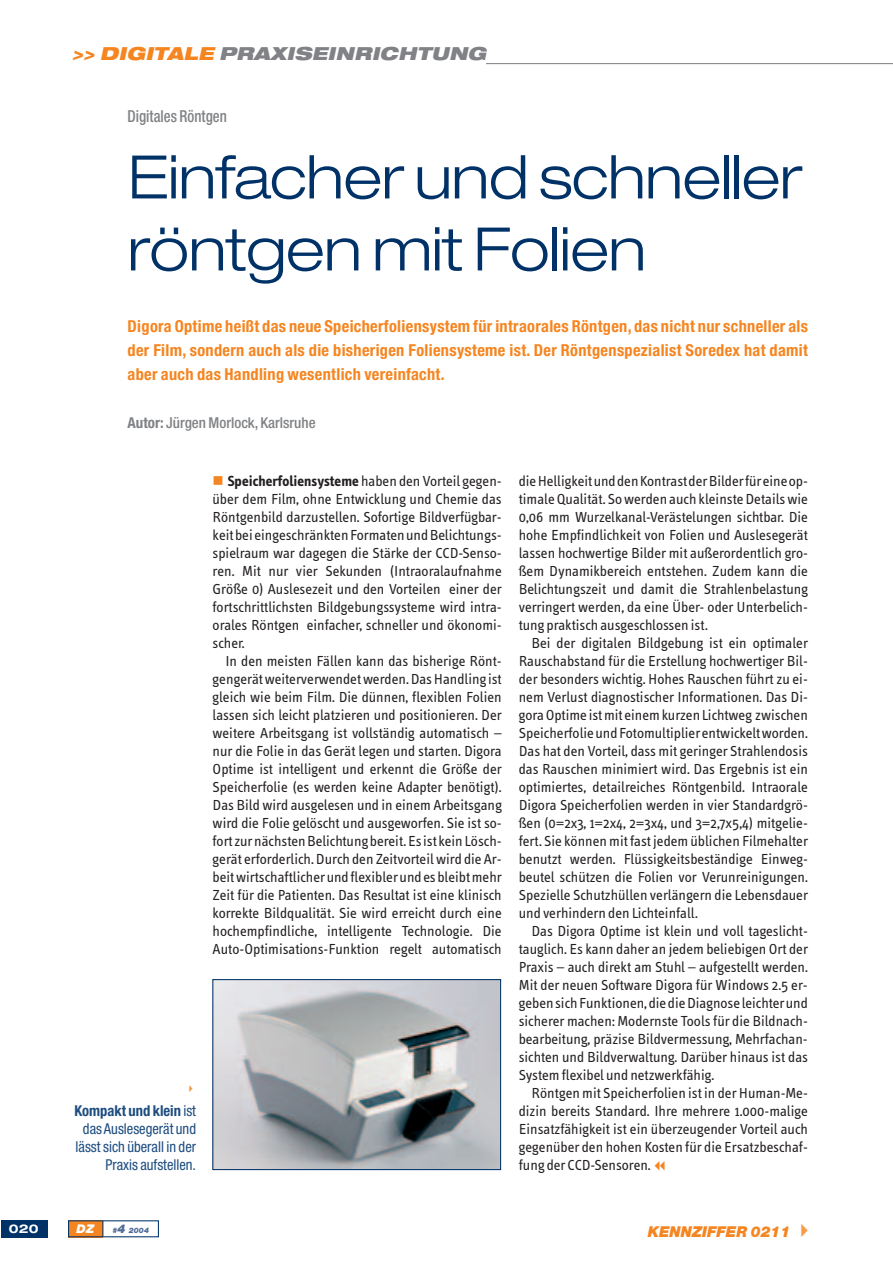
<style>
.page{position:relative;width:893px;height:1263px;background:#fff}
.page>*{position:absolute;margin:0;border:0;box-sizing:border-box;transform-origin:0 0}
.t1{font:300 expanded 60px/72px "Helvetica Neue";letter-spacing:-.01em;color:#003268}
.t2{font:italic 900 expanded 18px "Helvetica Neue";letter-spacing:.015em;color:#808285}
.t3{font:700 condensed 16.5px/24px "Helvetica Neue";letter-spacing:.02em;color:#f58520;text-align:justify}
.t4{font:500 condensed 16.5px "Helvetica Neue";color:#808285;scale:.9 1}
.t5{font:15px/18px "Info Text";color:#231f20;text-align:justify}
.t6{font:condensed 15px/18px "Helvetica Neue";color:#1d4c7f;text-align:right}
.t7{font:500 condensed 15px "Helvetica Neue";color:#808285}
.t8{font:italic 900 15px "Helvetica Neue";color:#f58520}
.t9{font:700 expanded 12px "Helvetica Neue";color:#fff}
.t10{font:italic 900 12px "Helvetica Neue";color:#fff}
.t11{font:italic 900 7.5px "Helvetica Neue";color:#516b98}
.s1{color:#f58520}
.s2{font-weight:700}
.s3{font-size:12px}
</style>
<div class="page">
<hr style="left:486px;top:63px;width:407px;height:1px;background:#808285">
<div style="left:68px;top:1220px;width:35px;height:17px;background:#f58520"></div>
<div style="left:1px;top:1220px;width:47px;height:17px;background:#003268"></div>
<svg style="left:102px;top:1221px;width:1px;height:15px"></svg>
<img style="left:214px;top:981px;width:285px;height:187px">
<div style="left:212px;top:979px;width:289px;height:191px;border:1px solid #003268"></div>
<p class="t2" style="left:72px;top:46px;width:419px"><span class="s1">&gt;&gt; DIGITALE</span> PRAXISEINRICHTUNG</p>
<p class="t4" style="left:128px;top:110px;width:112px">Digitales Röntgen</p>
<h1 class="t1" style="left:128px;top:147px;width:676px">Einfacher und schneller röntgen mit Folien</h1>
<p class="t3" style="left:128px;top:315px;width:682px">Digora Optime heißt das neue Speicherfoliensystem für intraorales Röntgen, das nicht nur schneller als der Film, sondern auch als die bisherigen Foliensysteme ist. Der Röntgenspezialist Soredex hat damit aber auch das Handling wesentlich vereinfacht.</p>
<p class="t7" style="left:128px;top:417px;width:190px"><span class="s2">Autor:</span> Jürgen Morlock, Karlsruhe</p>
<p class="t5" style="left:213px;top:473px;width:291px;text-indent:15px"><span class="s2">Speicherfoliensysteme</span> haben den Vorteil gegen&shy;über dem Film, ohne Entwicklung und Chemie das Röntgenbild darzustellen. Sofortige Bildverfügbar&shy;keit bei eingeschränkten Formaten und Belichtungs&shy;spielraum war dagegen die Stärke der CCD-Senso&shy;ren. Mit nur vier Sekunden (Intraoralaufnahme Größe 0) Auslesezeit und den Vorteilen einer der fortschrittlichsten Bildgebungssysteme wird intra&shy;orales Röntgen einfacher, schneller und ökonomi&shy;scher.</p>
<p class="t5" style="left:213px;top:653px;width:291px;text-indent:13px">In den meisten Fällen kann das bisherige Rönt&shy;gengerät weiterverwendet werden. Das Handling ist gleich wie beim Film. Die dünnen, flexiblen Folien lassen sich leicht platzieren und positionieren. Der weitere Arbeitsgang ist vollständig automatisch – nur die Folie in das Gerät legen und starten. Digora Optime ist intelligent und erkennt die Größe der Speicherfolie (es werden keine Adapter benötigt).<br>Das Bild wird ausgelesen und in einem Arbeitsgang wird die Folie gelöscht und ausgeworfen. Sie ist so&shy;fort zur nächsten Belichtung bereit. Es ist kein Lösch&shy;gerät erforderlich. Durch den Zeitvorteil wird die Ar&shy;beit wirtschaftlicher und flexibler und es bleibt mehr Zeit für die Patienten. Das Resultat ist eine klinisch korrekte Bildqualität. Sie wird erreicht durch eine hochempfindliche, intelligente Technologie. Die Auto-Optimisations-Funktion regelt automatisch</p>
<p class="t6" style="left:74px;top:1103px;width:123px"><span class="s2">Kompakt und klein</span> ist das Auslesegerät und lässt sich überall in der<br>Praxis aufstellen.</p>
<p class="t5" style="left:519px;top:473px;width:291px">die Helligkeit und den Kontrast der Bilder für eine op&shy;timale Qualität. So werden auch kleinste Details wie 0,06 mm Wurzelkanal-Verästelungen sichtbar. Die hohe Empfindlichkeit von Folien und Auslesegerät lassen hochwertige Bilder mit außerordentlich gro&shy;ßem Dynamikbereich entstehen. Zudem kann die Belichtungszeit und damit die Strahlenbelastung verringert werden, da eine Über- oder Unterbelich&shy;tung praktisch ausgeschlossen ist.</p>
<p class="t5" style="left:519px;top:635px;width:291px;text-indent:13px">Bei der digitalen Bildgebung ist ein optimaler Rauschabstand für die Erstellung hochwertiger Bil&shy;der besonders wichtig. Hohes Rauschen führt zu ei&shy;nem Verlust diagnostischer Informationen. Das Di&shy;gora Optime ist mit einem kurzen Lichtweg zwischen Speicherfolie und Fotomultiplier entwickelt worden.<br>Das hat den Vorteil, dass mit geringer Strahlendosis das Rauschen minimiert wird. Das Ergebnis ist ein optimiertes, detailreiches Röntgenbild. Intraorale Digora Speicherfolien werden in vier Standardgrö&shy;ßen (0=2x3, 1=2x4, 2=3x4, und 3=2,7x5,4) mitgelie&shy;fert. Sie können mit fast jedem üblichen Filmehalter benutzt werden. Flüssigkeitsbeständige Einweg&shy;beutel schützen die Folien vor Verunreinigungen.<br>Spezielle Schutzhüllen verlängern die Lebensdauer und verhindern den Lichteinfall.</p>
<p class="t5" style="left:519px;top:923px;width:291px;text-indent:13px">Das Digora Optime ist klein und voll tageslicht&shy;tauglich. Es kann daher an jedem beliebigen Ort der Praxis – auch direkt am Stuhl – aufgestellt werden.<br>Mit der neuen Software Digora für Windows 2.5 er&shy;geben sich Funktionen, die die Diagnose leichter und sicherer machen: Modernste Tools für die Bildnach&shy;bearbeitung, präzise Bildvermessung, Mehrfachan&shy;sichten und Bildverwaltung. Darüber hinaus ist das System flexibel und netzwerkfähig.</p>
<p class="t5" style="left:519px;top:1085px;width:291px;text-indent:13px">Röntgen mit Speicherfolien ist in der Human-Me&shy;dizin bereits Standard. Ihre mehrere 1.000-malige Einsatzfähigkeit ist ein überzeugender Vorteil auch gegenüber den hohen Kosten für die Ersatzbeschaf&shy;fung der CCD-Sensoren.</p>
<p class="t9" style="left:9px;top:1224px;width:31px">020</p>
<p class="t10" style="left:77px;top:1224px;width:19px">DZ</p>
<p class="t11" style="left:112px;top:1227px;width:38px">#<span class="s3">4</span> 2004</p>
<p class="t8" style="left:648px;top:1226px;width:144px">KENNZIFFER 0211</p>
</div>
